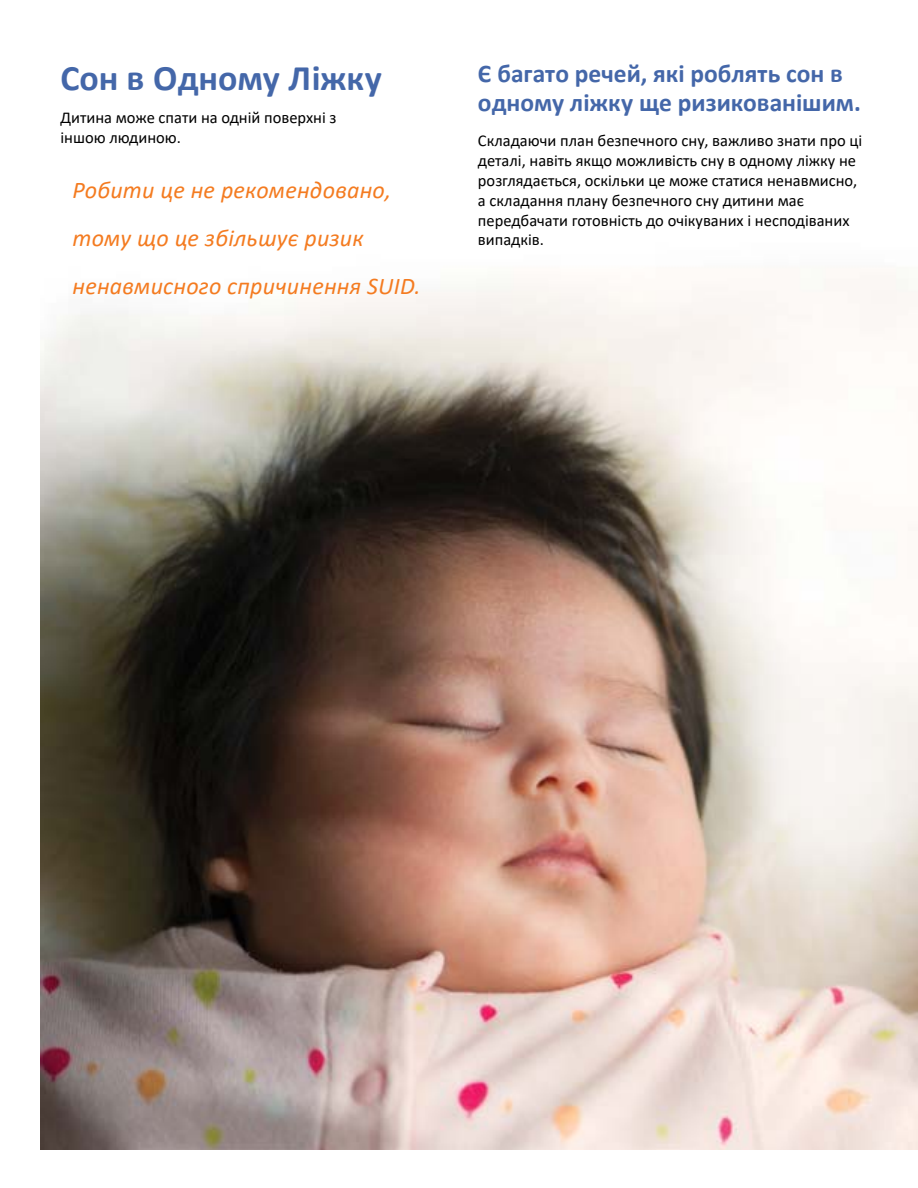
<style>
.page{position:relative;width:918px;height:1188px;background:#fff}
.page>*{position:absolute;margin:0;border:0;box-sizing:border-box;transform-origin:0 0}
.t1{font:700 36px "Calibri";color:#4467a9}
.t2{font:700 25.5px/28.5px "Calibri";color:#4467a9}
.t3{font:italic 24px/48px "Calibri";letter-spacing:.01em;color:#f47b20}
.t4{font:16.5px/19.8px "Calibri";color:#000}
</style>
<div class="page">
<img style="left:40px;top:275px;width:878px;height:874px">
<h1 class="t1" style="left:60px;top:53px;width:323px">Сон в Одному Ліжку</h1>
<p class="t4" style="left:60px;top:107px;width:278px">Дитина може спати на одній поверхні з іншою людиною.</p>
<h3 class="t3" style="left:72px;top:165px;width:350px">Робити це не рекомендовано, тому що це збільшує ризик ненавмисного спричинення SUID.</h3>
<h2 class="t2" style="left:478px;top:59px;width:384px">Є багато речей, які роблять сон в одному ліжку ще ризикованішим.</h2>
<p class="t4" style="left:478px;top:131px;width:386px">Складаючи план безпечного сну, важливо знати про ці деталі, навіть якщо можливість сну в одному ліжку не розглядається, оскільки це може статися ненавмисно, а складання плану безпечного сну дитини має передбачати готовність до очікуваних і несподіваних випадків.</p>
</div>
